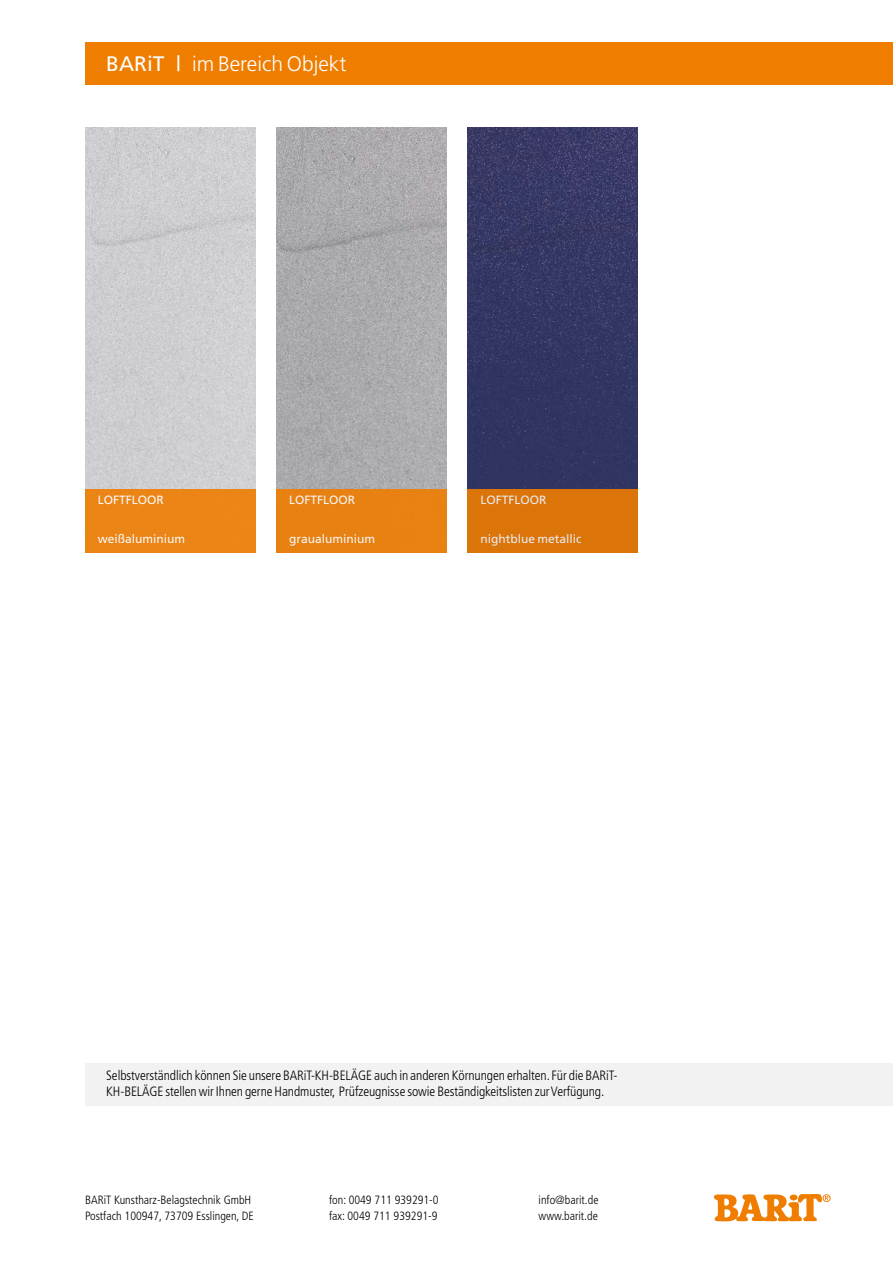
<style>
.page{position:relative;width:893px;height:1263px;background:#fff}
.page>*{position:absolute;margin:0;border:0;box-sizing:border-box;transform-origin:0 0}
.t1{font:300 21px "Frutiger";color:#fff}
.t2{font:300 condensed 13.5px/16.2px "Frutiger";letter-spacing:-.005em;color:#000}
.t3{font:300 condensed 12px/16.5px "Frutiger";color:#000}
.t4{font:12px "Frutiger";color:#fff}
.s1{font-weight:400}
</style>
<div class="page">
<div style="left:822px;top:1063px;width:71px;height:43px;background:#f2f2f2"></div>
<svg style="left:714px;top:1194px;width:117px;height:27px"></svg>
<div style="left:85px;top:43px;width:808px;height:42px;background:#ef7d00"></div>
<img style="left:85px;top:128px;width:170px;height:361px">
<div style="left:85px;top:489px;width:170px;height:64px;background:#eb8515"></div>
<img style="left:276px;top:128px;width:170px;height:361px">
<div style="left:276px;top:489px;width:170px;height:64px;background:#e88111"></div>
<img style="left:468px;top:128px;width:170px;height:361px">
<div style="left:468px;top:489px;width:170px;height:64px;background:#db7509"></div>
<div style="left:85px;top:1063px;width:765px;height:43px;background:#f2f2f2"></div>
<h1 class="t1" style="left:106px;top:52px;width:242px"><span class="s1">BARiT |</span> im Bereich Objekt</h1>
<p class="t4" style="left:98px;top:492px;width:68px">loftfloor</p>
<p class="t4" style="left:98px;top:531px;width:89px">weißaluminium</p>
<p class="t4" style="left:289px;top:492px;width:68px">loftfloor</p>
<p class="t4" style="left:289px;top:531px;width:88px">graualuminium</p>
<p class="t4" style="left:480px;top:492px;width:68px">loftfloor</p>
<p class="t4" style="left:480px;top:531px;width:102px">nightblue metallic</p>
<p class="t2" style="left:106px;top:1067px;width:513px">Selbstverständlich können Sie unsere BARiT-KH-BELÄGE auch in anderen Körnungen erhalten. Für die BARiT-<br>KH-BELÄGE stellen wir Ihnen gerne Handmuster, Prüfzeugnisse sowie Beständigkeitslisten zur Verfügung.</p>
<p class="t3" style="left:85px;top:1191px;width:170px">BARiT Kunstharz-Belagstechnik GmbH<br>Postfach 100947, 73709 Esslingen, DE</p>
<p class="t3" style="left:329px;top:1191px;width:111px">fon: 0049 711 939291-0 fax: 0049 711 939291-9</p>
<p class="t3" style="left:539px;top:1191px;width:61px">info@barit.de www.barit.de</p>
</div>
